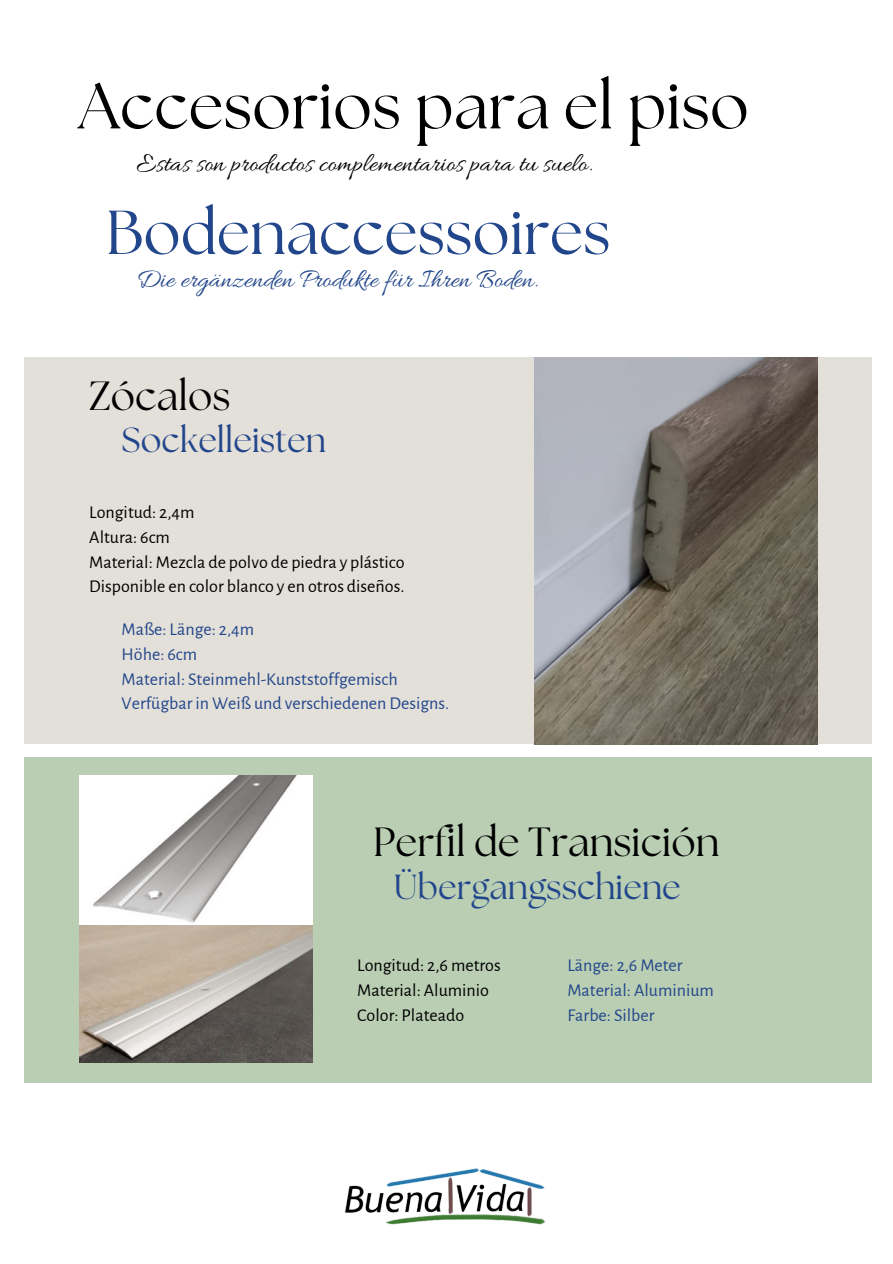
<style>
.page{position:relative;width:893px;height:1264px;background:#fff}
.page>*{position:absolute;margin:0;border:0;box-sizing:border-box;transform-origin:0 0}
.t1{font:64.8px "The Seasons";color:#000}
.t2{font:61.8px "The Seasons";color:#22468b}
.t3{font:40.65px "The Seasons";color:#000}
.t4{font:34.65px "The Seasons";color:#22468b}
.t5{font:27px "Allura";color:#000}
.t6{font:27px "Allura";color:#22468b}
.t7{font:18px "Alegreya Sans";color:#000}
.t8{font:18px "Alegreya Sans";color:#22468b}
</style>
<div class="page">
<div style="left:24px;top:757px;width:847px;height:325px;background:#b9ceb3"></div>
<img style="left:80px;top:775px;width:232px;height:287px">
<div style="left:24px;top:357px;width:847px;height:387px;background:#e3dfd9"></div>
<img style="left:534px;top:357px;width:283px;height:387px">
<img style="left:345px;top:1168px;width:201px;height:57px">
<p class="t1" style="left:78px;top:76px;width:672px">Accesorios para el piso</p>
<p class="t5" style="left:137px;top:148px;width:457px">Estas son productos complementarios para tu suelo.</p>
<p class="t2" style="left:106px;top:204px;width:506px">Bodenaccessoires</p>
<p class="t6" style="left:137px;top:264px;width:403px">Die ergänzenden Produkte für Ihren Boden.</p>
<p class="t3" style="left:89px;top:377px;width:143px">Zócalos</p>
<p class="t4" style="left:121px;top:424px;width:206px">Sockelleisten</p>
<p class="t7" style="left:89px;top:503px;width:107px">Longitud: 2,4m</p>
<p class="t7" style="left:89px;top:528px;width:82px">Altura: 6cm</p>
<p class="t7" style="left:89px;top:553px;width:317px">Material: Mezcla de polvo de piedra y plástico</p>
<p class="t7" style="left:89px;top:578px;width:317px">Disponible en color blanco y en otros diseños.</p>
<p class="t8" style="left:121px;top:620px;width:134px">Maße: Länge: 2,4m</p>
<p class="t8" style="left:121px;top:645px;width:77px">Höhe: 6cm</p>
<p class="t8" style="left:121px;top:670px;width:278px">Material: Steinmehl-Kunststoffgemisch</p>
<p class="t8" style="left:121px;top:694px;width:329px">Verfügbar in Weiß und verschiedenen Designs.</p>
<p class="t3" style="left:373px;top:823px;width:348px">Perfil de Transición</p>
<p class="t4" style="left:394px;top:870px;width:288px">Übergangsschiene</p>
<p class="t7" style="left:357px;top:956px;width:145px">Longitud: 2,6 metros</p>
<p class="t7" style="left:357px;top:981px;width:133px">Material: Aluminio</p>
<p class="t7" style="left:357px;top:1006px;width:108px">Color: Plateado</p>
<p class="t8" style="left:567px;top:956px;width:117px">Länge: 2,6 Meter</p>
<p class="t8" style="left:567px;top:981px;width:148px">Material: Aluminium</p>
<p class="t8" style="left:567px;top:1006px;width:89px">Farbe: Silber</p>
</div>
